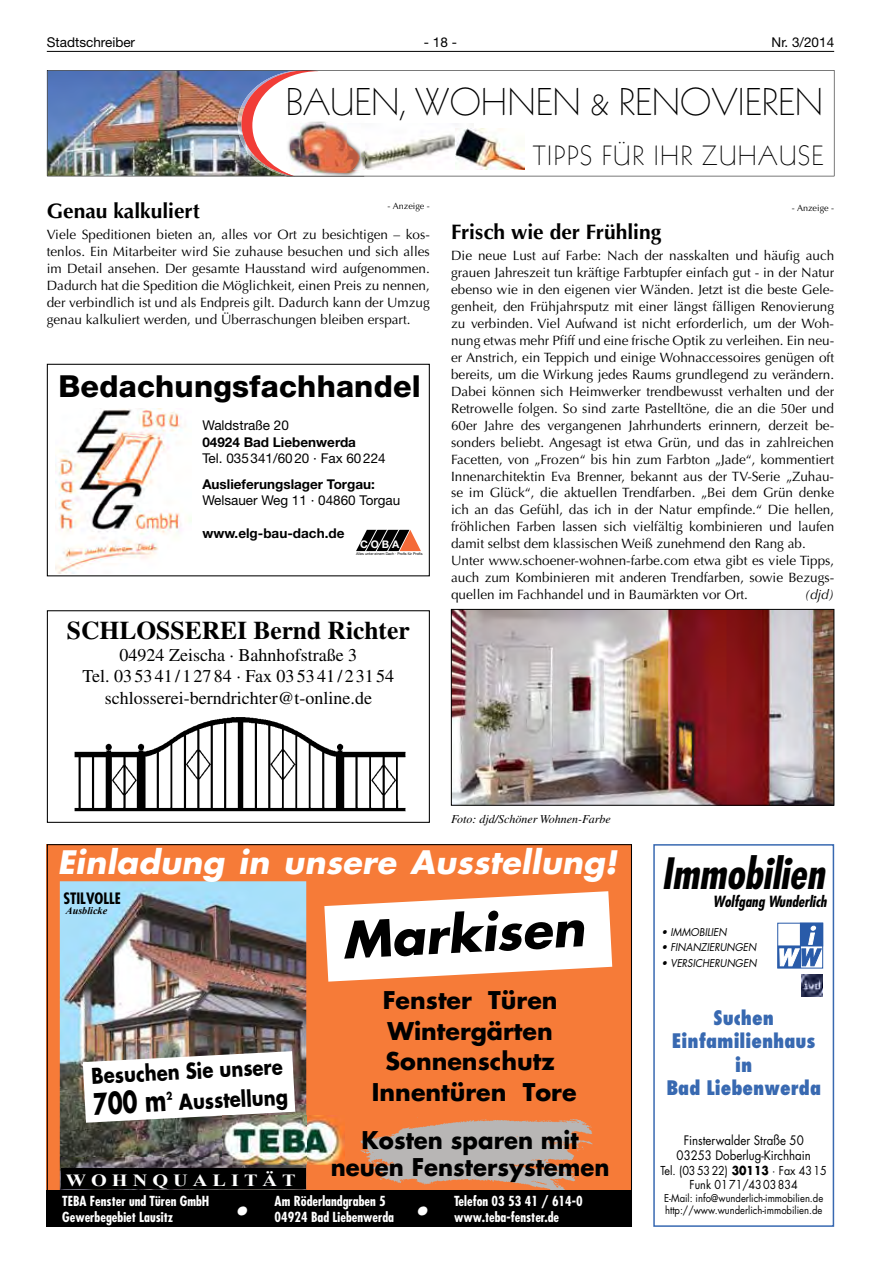
<style>
.page{position:relative;width:881px;height:1263px;background:#fff}
.page>*{position:absolute;margin:0;border:0;box-sizing:border-box;transform-origin:0 0}
.t1{font:italic 700 49.5px "Futura LT";color:#000}
.t2{font:italic 700 condensed 42px "Futura LT";color:#000}
.t3{font:300 37.5px "Kabel LT";color:#000}
.t4{font:italic 700 31.5px "Futura LT";letter-spacing:.01em;color:#fff}
.t5{font:800 30.45px "Helvetica Neue LT";letter-spacing:.005em;color:#000}
.t6{font:700 28.8px "Futura";color:#000;scale:.75 1}
.t7{font:300 27px "Kabel LT";letter-spacing:.05em;color:#000}
.t8{font:700 25.5px "Times LT";color:#000}
.t9{font:italic 700 24px "Futura LT";color:#fff}
.t10{font:700 23.7px/30.6px "Futura";color:#000;text-align:center}
.t11{font:700 23.7px/27.2px "Futura";color:#000;text-align:center;scale:.96 1}
.t12{font:700 21.3px "Futura";color:#000;scale:.85 1}
.t13{font:700 21px "Optima LT";color:#000}
.t14{font:condensed 20.4px "Futura";letter-spacing:-.025em;color:#fff}
.t15{font:condensed 20.4px "Futura";color:#fff}
.t16{font:800 condensed 19.5px/23.4px "Futura LT";color:#3869b1;text-align:center}
.t17{font:18px/21.6px "Times LT";color:#000;text-align:center}
.t18{font:700 17.1px "Times New Roman";letter-spacing:.25em;color:#fff;scale:1.19 1}
.t19{font:700 condensed 15.3px "Futura";color:#000}
.t20{font:italic 700 condensed 15px "Futura LT";color:#000}
.t21{font:13.5px/17px "Optima LT";color:#000;text-align:justify}
.t22{font:700 condensed 13.5px/16.2px "Futura LT";color:#fff}
.t23{font:13.5px "Helvetica Neue LT";color:#000}
.t24{font:700 13.5px "Helvetica Neue LT";color:#000}
.t25{font:italic 13.5px "Optima LT";color:#000}
.t26{font:12.75px/15.3px "Futura LT";color:#000;text-align:center;scale:.9 1}
.t27{font:12px/14.4px "Futura LT";color:#000;text-align:center;scale:.9 1}
.t28{font:italic 12px "Times LT";color:#000}
.t29{font:10.5px/12.6px "Futura LT";color:#000;scale:.9 1}
.t30{font:italic 10.5px "Futura LT";color:#000;scale:.94 1}
.t31{font:700 10.5px "Helvetica Neue LT";color:#fff}
.t32{font:italic 700 10.2px "Times New Roman";color:#000}
.t33{font:9px "Optima LT";color:#000}
.t34{font:3.75px "Helvetica Neue LT";color:#000}
.s1{font-style:italic;font-stretch:normal;font-size:24px}
.s2{font-weight:700}
</style>
<div class="page">
<hr style="left:47px;top:51px;width:786px;height:1px;background:#000">
<img style="left:47px;top:70px;width:786px;height:106px">
<img style="left:364px;top:123px;width:109px;height:46px">
<img style="left:318px;top:121px;width:46px;height:56px">
<svg style="left:241px;top:70px;width:77px;height:107px"></svg>
<img style="left:288px;top:120px;width:76px;height:1px">
<img style="left:290px;top:123px;width:70px;height:50px">
<img style="left:455px;top:128px;width:69px;height:41px">
<div style="left:47px;top:844px;width:584px;height:350px;background:#f67b38"></div>
<img style="left:60px;top:881px;width:246px;height:309px">
<div style="left:61px;top:1168px;width:244px;height:20px;background:#000"></div>
<img style="left:223px;top:1116px;width:121px;height:49px">
<img style="left:360px;top:1117px;width:233px;height:73px">
<svg style="left:324px;top:891px;width:288px;height:91px"></svg>
<div style="left:47px;top:1190px;width:584px;height:37px;background:#000"></div>
<div style="left:47px;top:610px;width:382px;height:213px;border:1px solid #000"></div>
<img style="left:74px;top:717px;width:332px;height:95px">
<div style="left:47px;top:364px;width:382px;height:212px;border:1px solid #000"></div>
<img style="left:55px;top:408px;width:137px;height:165px">
<svg style="left:356px;top:529px;width:65px;height:23px"></svg>
<div style="left:653px;top:844px;width:180px;height:383px;border:2px solid #3869b1"></div>
<svg style="left:801px;top:925px;width:19px;height:1px"></svg>
<div style="left:799px;top:923px;width:23px;height:23px;border:1px solid #295ba9"></div>
<div style="left:777px;top:923px;width:45px;height:45px;border:1px solid #295ba9"></div>
<svg style="left:778px;top:926px;width:44px;height:42px"></svg>
<img style="left:801px;top:974px;width:21px;height:22px">
<img style="left:453px;top:611px;width:378px;height:192px">
<div style="left:451px;top:609px;width:382px;height:196px;border:1px solid #000"></div>
<svg style="left:83px;top:1051px;width:212px;height:72px"></svg>
<p class="t23" style="left:47px;top:34px;width:90px">Stadtschreiber</p>
<p class="t23" style="left:424px;top:34px;width:35px">- 18 -</p>
<p class="t23" style="left:771px;top:34px;width:64px">Nr. 3/2014</p>
<h3 class="t3" style="left:285px;top:82px;width:539px">BAUEN, WOHNEN &amp; RENOVIEREN</h3>
<h3 class="t7" style="left:532px;top:140px;width:292px">TIPPS FÜR IHR ZUHAUSE</h3>
<h3 class="t13" style="left:47px;top:199px;width:154px">Genau kalkuliert</h3>
<p class="t21" style="left:47px;top:226px;width:384px">Viele Speditionen bieten an, alles vor Ort zu besichtigen – kos&shy;tenlos. Ein Mitarbeiter wird Sie zuhause besuchen und sich alles im Detail ansehen. Der gesamte Hausstand wird aufgenommen.<br>Dadurch hat die Spedition die Möglichkeit, einen Preis zu nennen, der verbindlich ist und als Endpreis gilt. Dadurch kann der Umzug genau kalkuliert werden, und Überraschungen bleiben erspart.</p>
<p class="t33" style="left:387px;top:201px;width:44px">- Anzeige -</p>
<h3 class="t5" style="left:58px;top:368px;width:364px">Bedachungsfachhandel</h3>
<p class="t23" style="left:202px;top:417px;width:88px">Waldstraße 20</p>
<p class="t24" style="left:202px;top:433px;width:155px">04924 Bad Liebenwerda</p>
<p class="t23" style="left:202px;top:450px;width:185px">Tel. 035 341/60 20 · Fax 60 224</p>
<p class="t24" style="left:202px;top:476px;width:174px">Auslieferungslager Torgau:</p>
<p class="t23" style="left:202px;top:492px;width:199px">Welsauer Weg 11 · 04860 Torgau</p>
<p class="t24" style="left:202px;top:525px;width:143px">www.elg-bau-dach.de</p>
<p class="t31" style="left:360px;top:538px;width:41px">C O B A</p>
<p class="t34" style="left:356px;top:551px;width:68px">Alles unter einem Dach · Profis für Profis</p>
<h3 class="t8" style="left:67px;top:615px;width:344px">SchloSSerei Bernd richter</h3>
<h3 class="t17" style="left:82px;top:643px;width:313px">04924 Zeischa · Bahnhofstraße 3<br>Tel. 03 53 41 / 1 27 84 · Fax 03 53 41 / 2 31 54 schlosserei-berndrichter@t-online.de</h3>
<p class="t33" style="left:791px;top:203px;width:44px">- Anzeige -</p>
<h3 class="t13" style="left:451px;top:219px;width:211px">Frisch wie der Frühling</h3>
<p class="t21" style="left:451px;top:247px;width:384px;text-align:left">Die neue Lust auf Farbe: Nach der nasskalten und häufig auch grauen Jahreszeit tun kräftige Farbtupfer einfach gut - in der Natur ebenso wie in den eigenen vier Wänden. Jetzt ist die beste Gele&shy;genheit, den Frühjahrsputz mit einer längst fälligen Renovierung zu verbinden. Viel Aufwand ist nicht erforderlich, um der Woh&shy;nung etwas mehr Pfiff und eine frische Optik zu verleihen. Ein neu&shy;er Anstrich, ein Teppich und einige Wohnaccessoires genügen oft bereits, um die Wirkung jedes Raums grundlegend zu verändern.<br>Dabei können sich Heimwerker trendbewusst verhalten und der Retrowelle folgen. So sind zarte Pastelltöne, die an die 50er und 60er Jahre des vergangenen Jahrhunderts erinnern, derzeit be&shy;sonders beliebt. Angesagt ist etwa Grün, und das in zahlreichen Facetten, von „Frozen“ bis hin zum Farbton „Jade“, kommentiert Innenarchitektin Eva Brenner, bekannt aus der TV-Serie „Zuhau&shy;se im Glück“, die aktuellen Trendfarben. „Bei dem Grün denke ich an das Gefühl, das ich in der Natur empfinde.“ Die hellen, fröhlichen Farben lassen sich vielfältig kombinieren und laufen damit selbst dem klassischen Weiß zunehmend den Rang ab.<br>Unter www.schoener-wohnen-farbe.com etwa gibt es viele Tipps, auch zum Kombinieren mit anderen Trendfarben, sowie Bezugs&shy;quellen im Fachhandel und in Baumärkten vor Ort.</p>
<p class="t25" style="left:804px;top:587px;width:31px">(djd)</p>
<p class="t28" style="left:451px;top:812px;width:161px">Foto: djd/Schöner Wohnen-Farbe</p>
<h3 class="t4" style="left:57px;top:841px;width:561px">Einladung in unsere Ausstellung!</h3>
<h1 class="t1" style="left:340px;top:907px;width:244px;rotate:-3deg">Markisen</h1>
<p class="t19" style="left:63px;top:888px;width:59px">STILVOLLE</p>
<p class="t32" style="left:66px;top:903px;width:43px">Ausblicke</p>
<h3 class="t12" style="left:91px;top:1062px;width:226px;rotate:-3deg">Besuchen Sie unsere</h3>
<h3 class="t6" style="left:92px;top:1085px;width:99px;rotate:-3deg">700 m</h3>
<h3 class="t12" style="left:178px;top:1088px;width:130px;rotate:-3deg">Ausstellung</h3>
<p class="t18" style="left:66px;top:1168px;width:195px">WOHNQUALITÄT</p>
<h3 class="t10" style="left:372px;top:985px;width:206px">Fenster Türen<br>Wintergärten<br>Sonnenschutz<br>Innentüren Tore</h3>
<h3 class="t11" style="left:330px;top:1126px;width:292px">Kosten sparen mit neuen Fenstersystemen</h3>
<p class="t22" style="left:62px;top:1192px;width:149px">TEBA Fenster und Türen GmbH<br>Gewerbegebiet Lausitz</p>
<p class="t22" style="left:274px;top:1192px;width:121px">Am Röderlandgraben 5<br>04924 Bad Liebenwerda</p>
<p class="t22" style="left:454px;top:1192px;width:130px">Telefon 03 53 41 / 614-0</p>
<h3 class="t14" style="left:61px;top:1201px;width:178px">TEBA Fenster und Türen GmbH</h3>
<h3 class="t15" style="left:271px;top:1201px;width:146px">Am Röderlandgraben 5</h3>
<h3 class="t14" style="left:450px;top:1201px;width:153px">Telefon 03 53 41 / 614-0</h3>
<h3 class="t9" style="left:232px;top:1195px;width:18px">•</h3>
<p class="t22" style="left:412px;top:1209px;width:148px"><span class="s1">•</span> www.teba-fenster.de</p>
<h2 class="t2" style="left:661px;top:847px;width:164px">Immobilien</h2>
<p class="t20" style="left:712px;top:892px;width:115px">Wolfgang Wunderlich</p>
<p class="t30" style="left:661px;top:925px;width:71px">• IMMOBILIEN</p>
<p class="t30" style="left:661px;top:941px;width:102px">• FINANZIERUNGEN</p>
<p class="t30" style="left:661px;top:956px;width:102px">• VERSICHERUNGEN</p>
<h3 class="t16" style="left:666px;top:1006px;width:156px">Suchen<br>Einfamilienhaus in<br>Bad Liebenwerda</h3>
<p class="t26" style="left:676px;top:1133px;width:151px">Finsterwalder Straße 50<br>03253 Doberlug-Kirchhain</p>
<p class="t27" style="left:660px;top:1163px;width:186px">Tel. (03 53 22) <span class="s2">30113</span> · Fax 43 15<br>Funk 01 71/43 03 834</p>
<p class="t29" style="left:664px;top:1191px;width:178px">E-Mail: info@wunderlich-immobilien.de http://www.wunderlich-immobilien.de</p>
</div>
